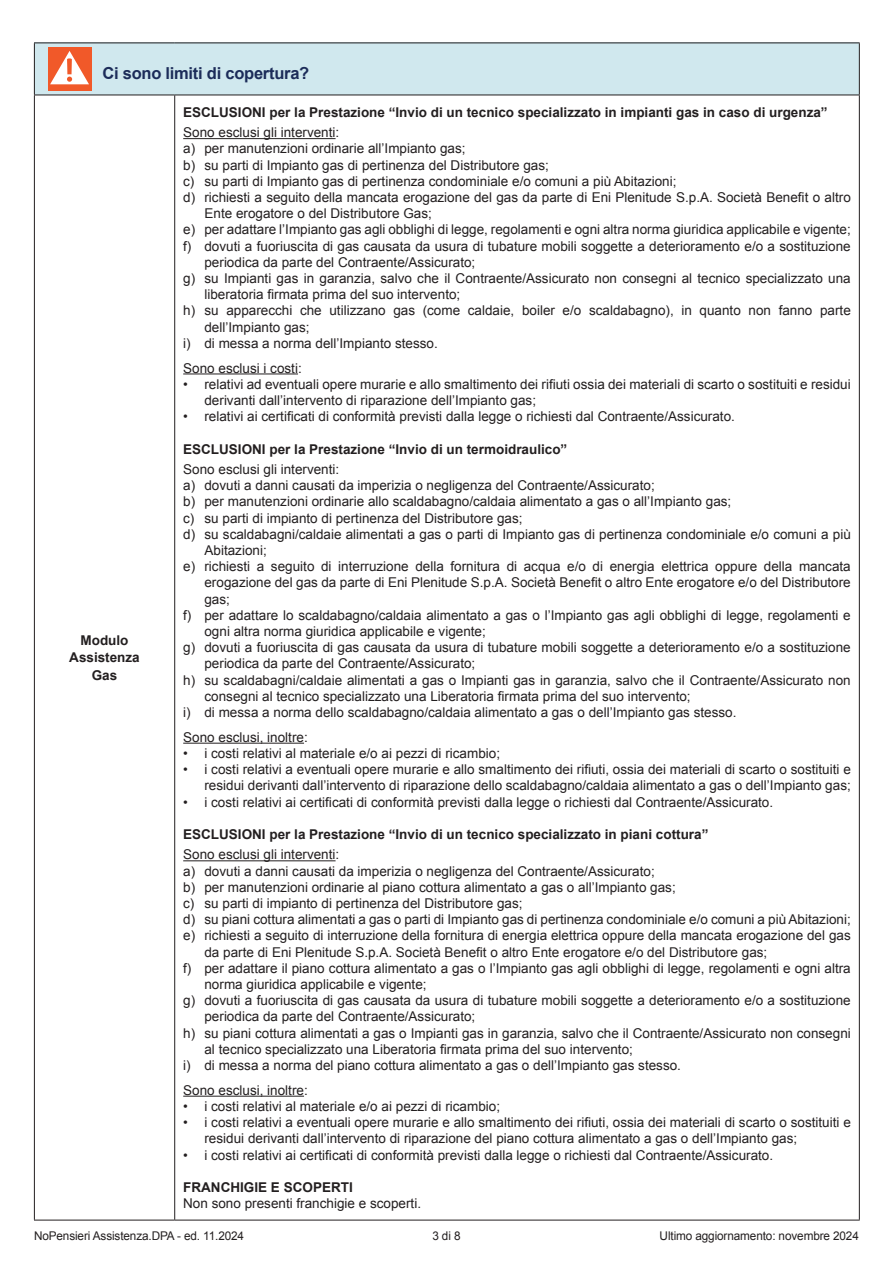
<style>
.page{position:relative;width:893px;height:1263px;background:#fff}
.page>*{position:absolute;margin:0;border:0;box-sizing:border-box;transform-origin:0 0}
.t1{font:700 16.5px "Arial";letter-spacing:-.015em;color:#1c2c59}
.t2{font:13.5px/16.2px "Arial";color:#231f20}
.t3{font:700 13.5px/17.2px "Arial";color:#231f20;text-align:center}
.t4{font:12px "Arial";letter-spacing:-.01em;color:#231f20}
</style>
<div class="page">
<div style="left:34px;top:43px;width:825px;height:52px;background:#d0e8ee"></div>
<hr style="left:34px;top:43px;width:141px;height:1px;background:#231f20">
<hr style="left:34px;top:43px;width:1px;height:52px;background:#231f20">
<hr style="left:175px;top:43px;width:685px;height:1px;background:#231f20">
<hr style="left:859px;top:43px;width:1px;height:52px;background:#231f20">
<hr style="left:34px;top:95px;width:141px;height:1px;background:#231f20">
<hr style="left:34px;top:95px;width:1px;height:1125px;background:#231f20">
<hr style="left:175px;top:95px;width:685px;height:1px;background:#231f20">
<hr style="left:174px;top:95px;width:1px;height:1125px;background:#231f20">
<hr style="left:859px;top:95px;width:1px;height:1125px;background:#231f20">
<hr style="left:34px;top:1220px;width:141px;height:1px;background:#231f20">
<hr style="left:175px;top:1220px;width:685px;height:1px;background:#231f20">
<div style="left:48px;top:47px;width:43px;height:44px;background:#f15929"></div>
<svg style="left:50px;top:51px;width:39px;height:33px"></svg>
<hr style="left:183px;top:138px;width:153px;height:1px;background:#231f20">
<hr style="left:183px;top:373px;width:115px;height:1px;background:#231f20">
<hr style="left:183px;top:743px;width:121px;height:1px;background:#231f20">
<hr style="left:183px;top:860px;width:153px;height:1px;background:#231f20">
<hr style="left:183px;top:1096px;width:121px;height:1px;background:#231f20">
<p class="t1" style="left:102px;top:62px;width:208px">Ci sono limiti di copertura?</p>
<p class="t3" style="left:69px;top:632px;width:72px">Modulo<br>Assistenza<br>Gas</p>
<p class="t3" style="left:183px;top:104px;width:646px">ESCLUSIONI per la Prestazione “Invio di un tecnico specializzato in impianti gas in caso di urgenza”</p>
<p class="t2" style="left:183px;top:124px;width:158px">Sono esclusi gli interventi:</p>
<p class="t2" style="left:183px;top:141px;width:284px">a) per manutenzioni ordinarie all’Impianto gas;</p>
<p class="t2" style="left:183px;top:157px;width:367px">b) su parti di Impianto gas di pertinenza del Distributore gas;</p>
<p class="t2" style="left:183px;top:173px;width:495px">c) su parti di Impianto gas di pertinenza condominiale e/o comuni a più Abitazioni;</p>
<p class="t2" style="left:183px;top:189px;width:669px">d) richiesti a seguito della mancata erogazione del gas da parte di Eni Plenitude S.p.A. Società Benefit o altro</p>
<p class="t2" style="left:204px;top:205px;width:229px">Ente erogatore o del Distributore Gas;</p>
<p class="t2" style="left:183px;top:222px;width:669px">e) per adattare l’Impianto gas agli obblighi di legge, regolamenti e ogni altra norma giuridica applicabile e vigente;</p>
<p class="t2" style="left:183px;top:238px;width:669px">f) dovuti a fuoriuscita di gas causata da usura di tubature mobili soggette a deterioramento e/o a sostituzione</p>
<p class="t2" style="left:204px;top:254px;width:272px">periodica da parte del Contraente/Assicurato;</p>
<p class="t2" style="left:183px;top:270px;width:669px">g) su Impianti gas in garanzia, salvo che il Contraente/Assicurato non consegni al tecnico specializzato una</p>
<p class="t2" style="left:204px;top:286px;width:257px">liberatoria firmata prima del suo intervento;</p>
<p class="t2" style="left:183px;top:303px;width:669px">h) su apparecchi che utilizzano gas (come caldaie, boiler e/o scaldabagno), in quanto non fanno parte</p>
<p class="t2" style="left:204px;top:319px;width:107px">dell’Impianto gas;</p>
<p class="t2" style="left:183px;top:335px;width:256px">i) di messa a norma dell’Impianto stesso.</p>
<p class="t2" style="left:183px;top:360px;width:120px">Sono esclusi i costi:</p>
<p class="t2" style="left:204px;top:376px;width:648px;text-indent:-21px">• relativi ad eventuali opere murarie e allo smaltimento dei rifiuti ossia dei materiali di scarto o sostituiti e residui derivanti dall’intervento di riparazione dell’Impianto gas;</p>
<p class="t2" style="left:183px;top:408px;width:553px">• relativi ai certificati di conformità previsti dalla legge o richiesti dal Contraente/Assicurato.</p>
<p class="t3" style="left:183px;top:441px;width:386px">ESCLUSIONI per la Prestazione “Invio di un termoidraulico”</p>
<p class="t2" style="left:183px;top:461px;width:158px">Sono esclusi gli interventi:</p>
<p class="t2" style="left:183px;top:477px;width:473px">a) dovuti a danni causati da imperizia o negligenza del Contraente/Assicurato;</p>
<p class="t2" style="left:183px;top:494px;width:550px">b) per manutenzioni ordinarie allo scaldabagno/caldaia alimentato a gas o all’Impianto gas;</p>
<p class="t2" style="left:183px;top:510px;width:341px">c) su parti di impianto di pertinenza del Distributore gas;</p>
<p class="t2" style="left:183px;top:526px;width:669px">d) su scaldabagni/caldaie alimentati a gas o parti di Impianto gas di pertinenza condominiale e/o comuni a più</p>
<p class="t2" style="left:204px;top:542px;width:64px">Abitazioni;</p>
<p class="t2" style="left:183px;top:558px;width:669px">e) richiesti a seguito di interruzione della fornitura di acqua e/o di energia elettrica oppure della mancata</p>
<p class="t2" style="left:204px;top:575px;width:648px">erogazione del gas da parte di Eni Plenitude S.p.A. Società Benefit o altro Ente erogatore e/o del Distributore</p>
<p class="t2" style="left:204px;top:591px;width:27px">gas;</p>
<p class="t2" style="left:183px;top:607px;width:669px">f) per adattare lo scaldabagno/caldaia alimentato a gas o l’Impianto gas agli obblighi di legge, regolamenti e</p>
<p class="t2" style="left:204px;top:623px;width:283px">ogni altra norma giuridica applicabile e vigente;</p>
<p class="t2" style="left:183px;top:639px;width:669px">g) dovuti a fuoriuscita di gas causata da usura di tubature mobili soggette a deterioramento e/o a sostituzione</p>
<p class="t2" style="left:204px;top:656px;width:272px">periodica da parte del Contraente/Assicurato;</p>
<p class="t2" style="left:183px;top:672px;width:669px">h) su scaldabagni/caldaie alimentati a gas o Impianti gas in garanzia, salvo che il Contraente/Assicurato non</p>
<p class="t2" style="left:204px;top:688px;width:488px">consegni al tecnico specializzato una Liberatoria firmata prima del suo intervento;</p>
<p class="t2" style="left:183px;top:704px;width:555px">i) di messa a norma dello scaldabagno/caldaia alimentato a gas o dell’Impianto gas stesso.</p>
<p class="t2" style="left:183px;top:729px;width:126px">Sono esclusi, inoltre:</p>
<p class="t2" style="left:183px;top:745px;width:318px">• i costi relativi al materiale e/o ai pezzi di ricambio;</p>
<p class="t2" style="left:183px;top:761px;width:669px;text-align:right">• i costi relativi a eventuali opere murarie e allo smaltimento dei rifiuti, ossia dei materiali di scarto o sostituiti e residui derivanti dall’intervento di riparazione dello scaldabagno/caldaia alimentato a gas o dell’Impianto gas;</p>
<p class="t2" style="left:183px;top:794px;width:591px">• i costi relativi ai certificati di conformità previsti dalla legge o richiesti dal Contraente/Assicurato.</p>
<p class="t3" style="left:183px;top:826px;width:527px">ESCLUSIONI per la Prestazione “Invio di un tecnico specializzato in piani cottura”</p>
<p class="t2" style="left:183px;top:847px;width:158px">Sono esclusi gli interventi:</p>
<p class="t2" style="left:183px;top:863px;width:473px">a) dovuti a danni causati da imperizia o negligenza del Contraente/Assicurato;</p>
<p class="t2" style="left:183px;top:879px;width:494px">b) per manutenzioni ordinarie al piano cottura alimentato a gas o all’Impianto gas;</p>
<p class="t2" style="left:183px;top:895px;width:341px">c) su parti di impianto di pertinenza del Distributore gas;</p>
<p class="t2" style="left:183px;top:911px;width:669px">d) su piani cottura alimentati a gas o parti di Impianto gas di pertinenza condominiale e/o comuni a più Abitazioni;</p>
<p class="t2" style="left:183px;top:928px;width:669px">e) richiesti a seguito di interruzione della fornitura di energia elettrica oppure della mancata erogazione del gas</p>
<p class="t2" style="left:204px;top:944px;width:564px">da parte di Eni Plenitude S.p.A. Società Benefit o altro Ente erogatore e/o del Distributore gas;</p>
<p class="t2" style="left:183px;top:960px;width:669px">f) per adattare il piano cottura alimentato a gas o l’Impianto gas agli obblighi di legge, regolamenti e ogni altra</p>
<p class="t2" style="left:204px;top:976px;width:224px">norma giuridica applicabile e vigente;</p>
<p class="t2" style="left:183px;top:992px;width:669px">g) dovuti a fuoriuscita di gas causata da usura di tubature mobili soggette a deterioramento e/o a sostituzione</p>
<p class="t2" style="left:204px;top:1009px;width:272px">periodica da parte del Contraente/Assicurato;</p>
<p class="t2" style="left:183px;top:1025px;width:669px">h) su piani cottura alimentati a gas o Impianti gas in garanzia, salvo che il Contraente/Assicurato non consegni</p>
<p class="t2" style="left:204px;top:1041px;width:430px">al tecnico specializzato una Liberatoria firmata prima del suo intervento;</p>
<p class="t2" style="left:183px;top:1057px;width:499px">i) di messa a norma del piano cottura alimentato a gas o dell’Impianto gas stesso.</p>
<p class="t2" style="left:183px;top:1082px;width:126px">Sono esclusi, inoltre:</p>
<p class="t2" style="left:183px;top:1098px;width:318px">• i costi relativi al materiale e/o ai pezzi di ricambio;</p>
<p class="t2" style="left:204px;top:1114px;width:648px;text-indent:-21px">• i costi relativi a eventuali opere murarie e allo smaltimento dei rifiuti, ossia dei materiali di scarto o sostituiti e residui derivanti dall’intervento di riparazione del piano cottura alimentato a gas o dell’Impianto gas;</p>
<p class="t2" style="left:183px;top:1147px;width:591px">• i costi relativi ai certificati di conformità previsti dalla legge o richiesti dal Contraente/Assicurato.</p>
<p class="t3" style="left:183px;top:1179px;width:171px">FRANCHIGIE E SCOPERTI</p>
<p class="t2" style="left:183px;top:1195px;width:239px">Non sono presenti franchigie e scoperti.</p>
<p class="t4" style="left:34px;top:1228px;width:212px">NoPensieri Assistenza.DPA - ed. 11.2024</p>
<p class="t4" style="left:432px;top:1228px;width:30px">3 di 8</p>
<p class="t4" style="left:660px;top:1228px;width:201px">Ultimo aggiornamento: novembre 2024</p>
</div>
